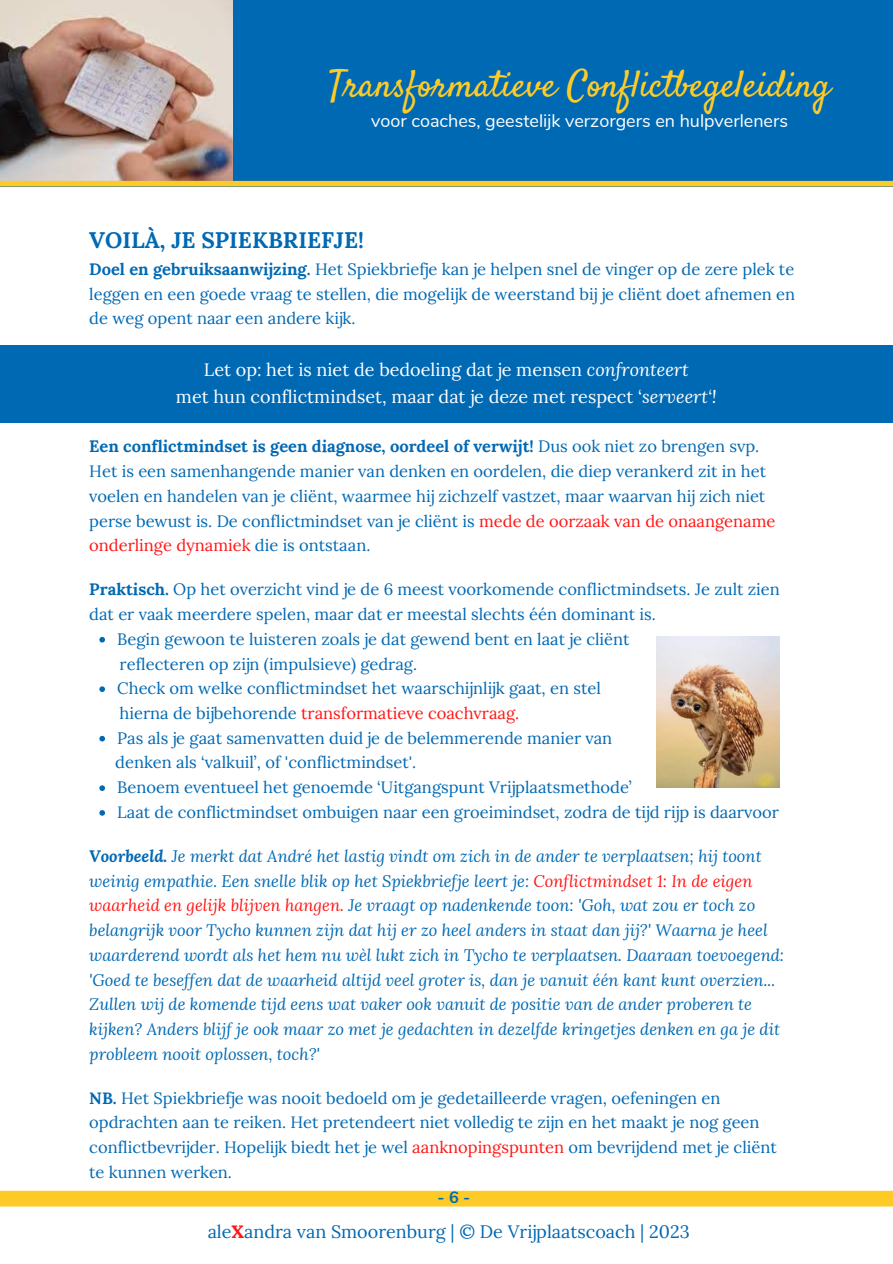
<style>
.page{position:relative;width:893px;height:1264px;background:#fff}
.page>*{position:absolute;margin:0;border:0;box-sizing:border-box;transform-origin:0 0}
.t1{font:37.35px "Satisfy";color:#fecb26}
.t2{font:700 22.5px "Lora";color:#0069b4}
.t3{font:18px "Lora";color:#fff}
.t4{font:18px "Lora";color:#0069b4}
.t5{font:18px "Nunito";color:#fff}
.t6{font:16.5px/24.8px "Lora";color:#0069b4}
.t7{font:italic 16.5px/24.8px "Lora";color:#0069b4}
.t8{font:700 16.5px "Lora";color:#0069b4}
.t9{font:16.5px "Lora";color:#ff1616}
.t10{font:700 16.35px "Nunito";color:#0069b4}
.s1{font-weight:700}
.s2{font-style:italic}
.s3{font-weight:400}
.s4{color:#ff1616}
.s5{color:#0069b4}
.s6{font-weight:700;color:#ff1616}
</style>
<div class="page">
<div style="left:0;top:1190px;width:892px;height:16px;background:#fecb26"></div>
<div style="left:0;top:0;width:892px;height:186px;background:#0069b4"></div>
<div style="left:0;top:345px;width:892px;height:77px;background:#0069b4"></div>
<svg style="left:99px;top:637px;width:6px;height:5px"></svg>
<svg style="left:99px;top:686px;width:6px;height:6px"></svg>
<svg style="left:99px;top:736px;width:6px;height:5px"></svg>
<svg style="left:99px;top:785px;width:6px;height:6px"></svg>
<svg style="left:99px;top:810px;width:6px;height:5px"></svg>
<img style="left:0;top:0;width:232px;height:180px">
<div style="left:0;top:181px;width:892px;height:5px;background:#fecb26"></div>
<img style="left:656px;top:636px;width:123px;height:152px">
<p class="t1" style="left:328px;top:61px;width:503px">Transformatieve Conflictbegeleiding</p>
<p class="t5" style="left:371px;top:108px;width:418px">voor coaches, geestelijk verzorgers en hulpverleners</p>
<p class="t2" style="left:89px;top:225px;width:276px">VOILÀ, JE SPIEKBRIEFJE!</p>
<p class="t6" style="left:89px;top:256px;width:707px;text-align:justify"><span class="s1">Doel en gebruiksaanwijzing.</span> Het Spiekbriefje kan je helpen snel de vinger op de zere plek te leggen en een goede vraag te stellen, die mogelijk de weerstand bij je cliënt doet afnemen en de weg opent naar een andere kijk.</p>
<p class="t3" style="left:204px;top:358px;width:486px">Let op: het is niet de bedoeling dat je mensen <span class="s2">confronteert</span></p>
<p class="t3" style="left:176px;top:385px;width:542px">met hun conflictmindset, maar dat je deze met respect ‘<span class="s2">serveert‘!</span></p>
<p class="t8" style="left:89px;top:436px;width:671px">Een conflictmindset is geen diagnose, oordeel of verwijt! <span class="s3">Dus ook niet zo brengen svp.</span></p>
<p class="t6" style="left:89px;top:459px;width:687px">Het is een samenhangende manier van denken en oordelen, die diep verankerd zit in het voelen en handelen van je cliënt, waarmee hij zichzelf vastzet, maar waarvan hij zich niet perse bewust is. De conflictmindset van je cliënt is <span class="s4">mede de oorzaak van de onaangename onderlinge dynamiek</span> die is ontstaan.</p>
<p class="t6" style="left:89px;top:577px;width:692px"><span class="s1">Praktisch.</span> Op het overzicht vind je de 6 meest voorkomende conflictmindsets. Je zult zien dat er vaak meerdere spelen, maar dat er meestal slechts één dominant is.</p>
<p class="t6" style="left:117px;top:626px;width:513px">Begin gewoon te luisteren zoals je dat gewend bent en laat je cliënt</p>
<p class="t6" style="left:120px;top:651px;width:299px">reflecteren op zijn (impulsieve) gedrag.</p>
<p class="t6" style="left:117px;top:676px;width:485px">Check om welke conflictmindset het waarschijnlijk gaat, en stel</p>
<p class="t9" style="left:120px;top:702px;width:401px"><span class="s5">hierna de bijbehorende</span> transformatieve coachvraag.</p>
<p class="t6" style="left:117px;top:725px;width:496px">Pas als je gaat samenvatten duid je de belemmerende manier van</p>
<p class="t6" style="left:115px;top:750px;width:302px">denken als ‘valkuil’, of 'conflictmindset'.</p>
<p class="t6" style="left:117px;top:774px;width:516px">Benoem eventueel het genoemde ‘Uitgangspunt Vrijplaatsmethode’</p>
<p class="t6" style="left:117px;top:799px;width:663px">Laat de conflictmindset ombuigen naar een groeimindset, zodra de tijd rijp is daarvoor</p>
<p class="t7" style="left:89px;top:843px;width:696px"><span class="s1">Voorbeeld.</span> Je merkt dat André het lastig vindt om zich in de ander te verplaatsen; hij toont weinig empathie. Een snelle blik op het Spiekbriefje leert je: <span class="s4">Conflictmindset 1: In de eigen waarheid en gelijk blijven hangen.</span> Je vraagt op nadenkende toon: 'Goh, wat zou er toch zo belangrijk voor Tycho kunnen zijn dat hij er zo heel anders in staat dan jij?' Waarna je heel waarderend wordt als het hem nu wèl lukt zich in Tycho te verplaatsen. Daaraan toevoegend: 'Goed te beseffen dat de waarheid altijd veel groter is, dan je vanuit één kant kunt overzien...<br>Zullen wij de komende tijd eens wat vaker ook vanuit de positie van de ander proberen te kijken? Anders blijf je ook maar zo met je gedachten in dezelfde kringetjes denken en ga je dit probleem nooit oplossen, toch?'</p>
<p class="t6" style="left:89px;top:1085px;width:689px"><span class="s1">NB.</span> Het Spiekbriefje was nooit bedoeld om je gedetailleerde vragen, oefeningen en opdrachten aan te reiken. Het pretendeert niet volledig te zijn en het maakt je nog geen conflictbevrijder. Hopelijk biedt het je wel <span class="s4">aanknopingspunten</span> om bevrijdend met je cliënt</p>
<p class="t6" style="left:89px;top:1159px;width:144px">te kunnen werken.</p>
<p class="t10" style="left:437px;top:1186px;width:34px">-6-</p>
<p class="t4" style="left:208px;top:1219px;width:483px">ale<span class="s6">X</span>andra van Smoorenburg | © De Vrijplaatscoach | 2023</p>
</div>
